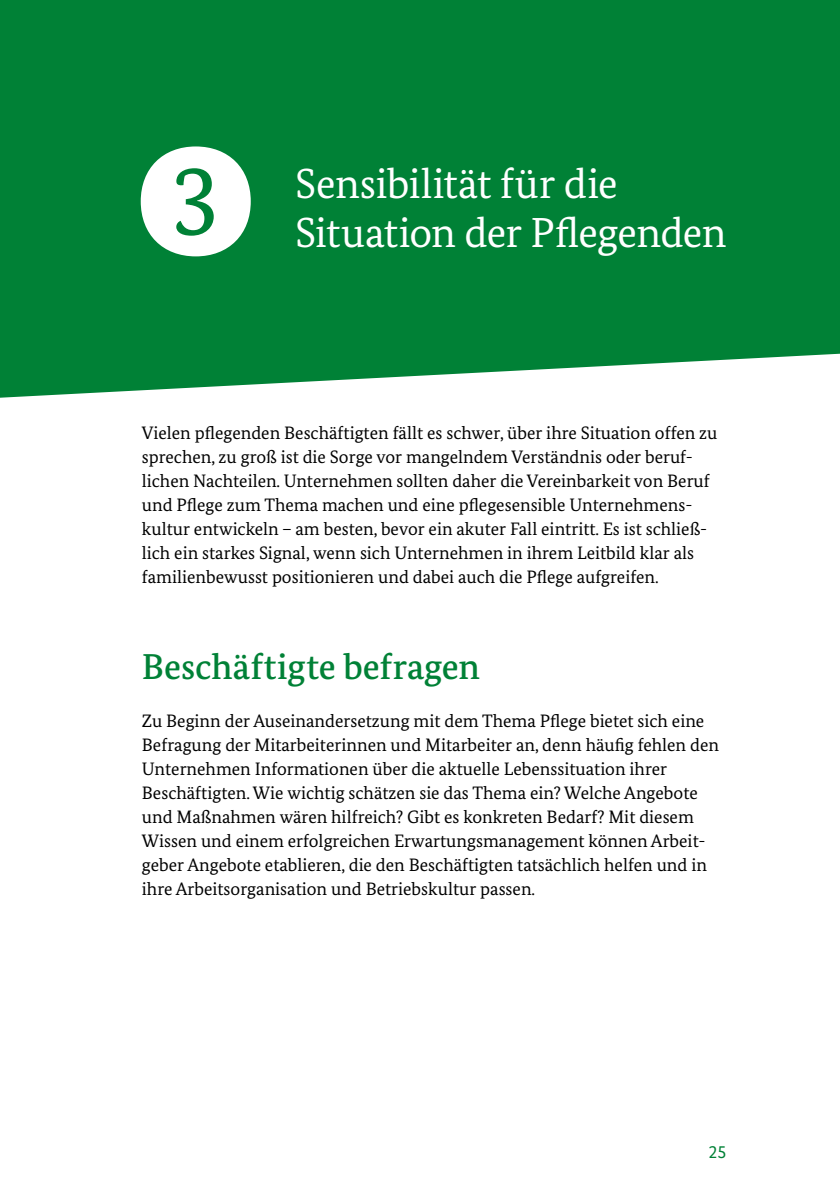
<style>
.page{position:relative;width:840px;height:1191px;background:#fff}
.page>*{position:absolute;margin:0;border:0;box-sizing:border-box;transform-origin:0 0}
.C-01_2-H1-HL_Kapite{font:100px "Bundes Serif Kapitelziffern Regular";color:#fff}
.C-01_2-H1-HL_Kapite-2{font:42px/48px "Bundes Serif";letter-spacing:-.015em;color:#fff}
.C-02-H2-HL_2_18_21{font:500 36px "Bundes Serif";color:#008136}
.D-01_1-P-Fließtext{font:18px/24px "Bundes Serif";color:#000}
.t1{font:18px "Bundes Sans";color:#008136}
</style>
<div class="page">
<div style="left:0;top:0;width:839px;height:398px;background:#008136"></div>
<h1 class="C-01_2-H1-HL_Kapite" style="left:170px;top:146px;width:111px">3</h1>
<h1 class="C-01_2-H1-HL_Kapite-2" style="left:231px;top:179px;width:10px">.</h1>
<h2 class="C-01_2-H1-HL_Kapite-2" style="left:295px;top:160px;width:432px">Sensibilität für die<br>Situation der Pflegenden</h2>
<p class="D-01_1-P-Fließtext" style="left:142px;top:420px;width:576px">Vielen pflegenden Beschäftigten fällt es schwer, über ihre Situation offen zu sprechen, zu groß ist die Sorge vor mangelndem Verständnis oder beruf&shy;lichen Nachteilen. Unternehmen sollten daher die Vereinbarkeit von Beruf und Pflege zum Thema machen und eine pflegesensible Unternehmens&shy;kultur entwickeln – am besten, bevor ein akuter Fall eintritt. Es ist schließ&shy;lich ein starkes Signal, wenn sich Unternehmen in ihrem Leitbild klar als familienbewusst positionieren und dabei auch die Pflege aufgreifen.</p>
<h2 class="C-02-H2-HL_2_18_21" style="left:142px;top:644px;width:339px">Beschäftigte befragen</h2>
<p class="D-01_1-P-Fließtext" style="left:142px;top:708px;width:578px">Zu Beginn der Auseinandersetzung mit dem Thema Pflege bietet sich eine Befragung der Mitarbeiterinnen und Mitarbeiter an, denn häufig fehlen den Unternehmen Informationen über die aktuelle Lebenssituation ihrer Beschäftigten. Wie wichtig schätzen sie das Thema ein? Welche Angebote und Maßnahmen wären hilfreich? Gibt es konkreten Bedarf? Mit diesem Wissen und einem erfolgreichen Erwartungsmanagement können Arbeit&shy;geber Angebote etablieren, die den Beschäftigten tatsächlich helfen und in ihre Arbeitsorganisation und Betriebskultur passen.</p>
<p class="t1" style="left:708px;top:1141px;width:19px">25</p>
</div>
